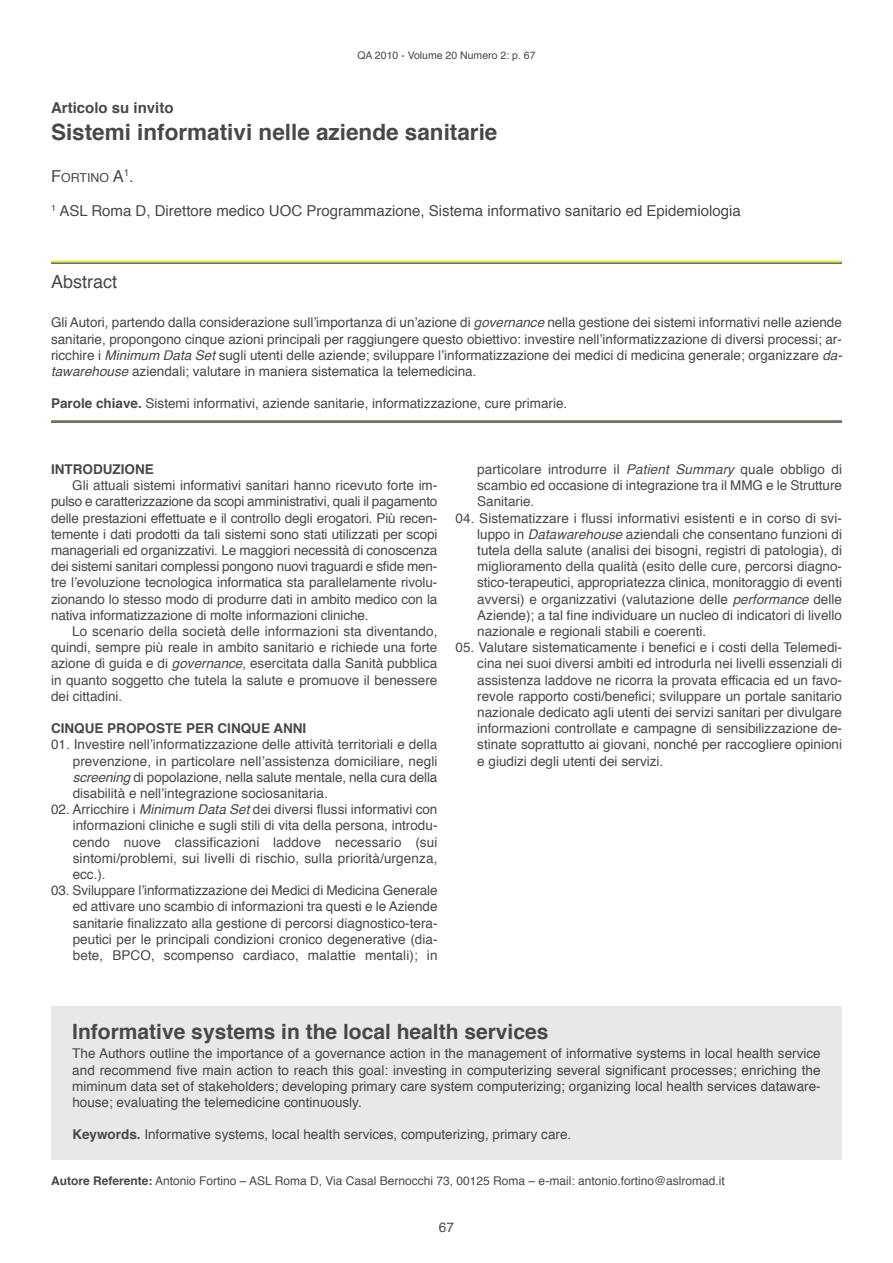
<style>
.page{position:relative;width:893px;height:1263px;background:#fff}
.page>*{position:absolute;margin:0;border:0;box-sizing:border-box;transform-origin:0 0}
.t1{font:700 22.5px "Helvetica";color:#494847}
.t2{font:700 21px "Helvetica";color:#494847}
.t3{font:18px "Helvetica";color:#494847}
.t4{font:15px "Helvetica";color:#494847}
.t5{font:700 15px "Helvetica";color:#494847}
.t6{font:13.5px/16.2px "Helvetica";color:#494847;text-align:justify}
.t7{font:700 13.5px "Helvetica";color:#494847}
.t8{font:12.3px "Helvetica";color:#494847}
.t9{font:12px "Helvetica";color:#494847}
.t10{font:10.5px "Helvetica";color:#494847}
.s1{font-size:16.5px}
.s2{font-style:italic}
.s3{font-weight:700}
</style>
<div class="page">
<svg style="left:51px;top:260px;width:791px;height:4px;background:#bdbd67"></svg>
<hr style="left:51px;top:421px;width:791px;height:2px;background:#6a6f73">
<div style="left:51px;top:1006px;width:791px;height:153px;background:#e7e8e9"></div>
<p class="t10" style="left:357px;top:51px;width:180px">QA 2010 - Volume 20 Numero 2: p. 67</p>
<p class="t5" style="left:51px;top:101px;width:124px">Articolo su invito</p>
<h1 class="t1" style="left:51px;top:122px;width:448px">Sistemi informativi nelle aziende sanitarie</h1>
<p class="t8" style="left:51px;top:172px;width:84px"><span class="s1">F</span>orTINo <span class="s1">A</span><sup>1</sup><span class="s1">.</span></p>
<p class="t4" style="left:51px;top:204px;width:691px"><sup>1</sup> ASL roma D, Direttore medico UoC Programmazione, Sistema informativo sanitario ed Epidemiologia</p>
<h3 class="t3" style="left:51px;top:274px;width:68px">Abstract</h3>
<p class="t6" style="left:51px;top:316px;width:792px">Gli Autori, partendo dalla considerazione sull’importanza di un’azione di <span class="s2">governance</span> nella gestione dei sistemi informativi nelle aziende sanitarie, propongono cinque azioni principali per raggiungere questo obiettivo: investire nell’informatizzazione di diversi processi; ar&shy;ricchire i <span class="s2">Minimum Data Set</span> sugli utenti delle aziende; sviluppare l’informatizzazione dei medici di medicina generale; organizzare <span class="s2">da&shy;tawarehouse</span> aziendali; valutare in maniera sistematica la telemedicina.</p>
<p class="t6" style="left:51px;top:397px;width:518px"><span class="s3">Parole chiave.</span> Sistemi informativi, aziende sanitarie, informatizzazione, cure primarie.</p>
<p class="t7" style="left:51px;top:463px;width:104px">INTRODUZIONE</p>
<p class="t6" style="left:51px;top:478px;width:388px;text-indent:21px">Gli attuali sistemi informativi sanitari hanno ricevuto forte im&shy;pulso e caratterizzazione da scopi amministrativi, quali il pagamento delle prestazioni effettuate e il controllo degli erogatori. Più recen&shy;temente i dati prodotti da tali sistemi sono stati utilizzati per scopi manageriali ed organizzativi. Le maggiori necessità di conoscenza dei sistemi sanitari complessi pongono nuovi traguardi e sfide men&shy;tre l’evoluzione tecnologica informatica sta parallelamente rivolu&shy;zionando lo stesso modo di produrre dati in ambito medico con la nativa informatizzazione di molte informazioni cliniche.</p>
<p class="t6" style="left:51px;top:624px;width:388px;text-indent:21px">Lo scenario della società delle informazioni sta diventando, quindi, sempre più reale in ambito sanitario e richiede una forte azione di guida e di <span class="s2">governance</span>, esercitata dalla Sanità pubblica in quanto soggetto che tutela la salute e promuove il benessere dei cittadini.</p>
<p class="t7" style="left:51px;top:723px;width:257px">CINQUE PROPOSTE PER CINQUE ANNI</p>
<p class="t6" style="left:73px;top:738px;width:366px;text-indent:-22px">01. Investire nell’informatizzazione delle attività territoriali e della prevenzione, in particolare nell’assistenza domiciliare, negli <span class="s2">screening</span> di popolazione, nella salute mentale, nella cura della disabilità e nell’integrazione sociosanitaria.</p>
<p class="t6" style="left:73px;top:802px;width:366px;text-indent:-22px">02. Arricchire i <span class="s2">Minimum Data Set</span> dei diversi flussi informativi con informazioni cliniche e sugli stili di vita della persona, introdu&shy;cendo nuove classificazioni laddove necessario (sui sintomi/problemi, sui livelli di rischio, sulla priorità/urgenza, ecc.).</p>
<p class="t6" style="left:73px;top:883px;width:366px;text-indent:-22px">03. Sviluppare l’informatizzazione dei Medici di Medicina Generale ed attivare uno scambio di informazioni tra questi e le Aziende sanitarie finalizzato alla gestione di percorsi diagnostico-tera&shy;peutici per le principali condizioni cronico degenerative (dia&shy;bete, BPCo, scompenso cardiaco, malattie mentali); in</p>
<p class="t6" style="left:477px;top:462px;width:366px">particolare introdurre il <span class="s2">Patient Summary</span> quale obbligo di scambio ed occasione di integrazione tra il MMG e le Strutture Sanitarie.</p>
<p class="t6" style="left:477px;top:511px;width:366px;text-indent:-22px">04. Sistematizzare i flussi informativi esistenti e in corso di svi&shy;luppo in <span class="s2">Datawarehouse</span> aziendali che consentano funzioni di tutela della salute (analisi dei bisogni, registri di patologia), di miglioramento della qualità (esito delle cure, percorsi diagno&shy;stico-terapeutici, appropriatezza clinica, monitoraggio di eventi avversi) e organizzativi (valutazione delle <span class="s2">performance</span> delle Aziende); a tal fine individuare un nucleo di indicatori di livello nazionale e regionali stabili e coerenti.</p>
<p class="t6" style="left:477px;top:640px;width:366px;text-indent:-22px">05. Valutare sistematicamente i benefici e i costi della Telemedi&shy;cina nei suoi diversi ambiti ed introdurla nei livelli essenziali di assistenza laddove ne ricorra la provata efficacia ed un favo&shy;revole rapporto costi/benefici; sviluppare un portale sanitario nazionale dedicato agli utenti dei servizi sanitari per divulgare informazioni controllate e campagne di sensibilizzazione de&shy;stinate soprattutto ai giovani, nonché per raccogliere opinioni e giudizi degli utenti dei servizi.</p>
<h2 class="t2" style="left:72px;top:1023px;width:478px">Informative systems in the local health services</h2>
<p class="t6" style="left:72px;top:1047px;width:750px">The Authors outline the importance of a governance action in the management of informative systems in local health service and recommend five main action to reach this goal: investing in computerizing several significant processes; enriching the miminum data set of stakeholders; developing primary care system computerizing; organizing local health services dataware&shy;house; evaluating the telemedicine continuously.</p>
<p class="t6" style="left:72px;top:1128px;width:500px"><span class="s3">Keywords.</span> Informative systems, local health services, computerizing, primary care.</p>
<p class="t9" style="left:51px;top:1176px;width:675px"><span class="s3">Autore Referente:</span> Antonio Fortino – ASL roma D, Via Casal Bernocchi 73, 00125 roma – e-mail: antonio.fortino@aslromad.it</p>
<p class="t6" style="left:439px;top:1220px;width:17px">67</p>
</div>
